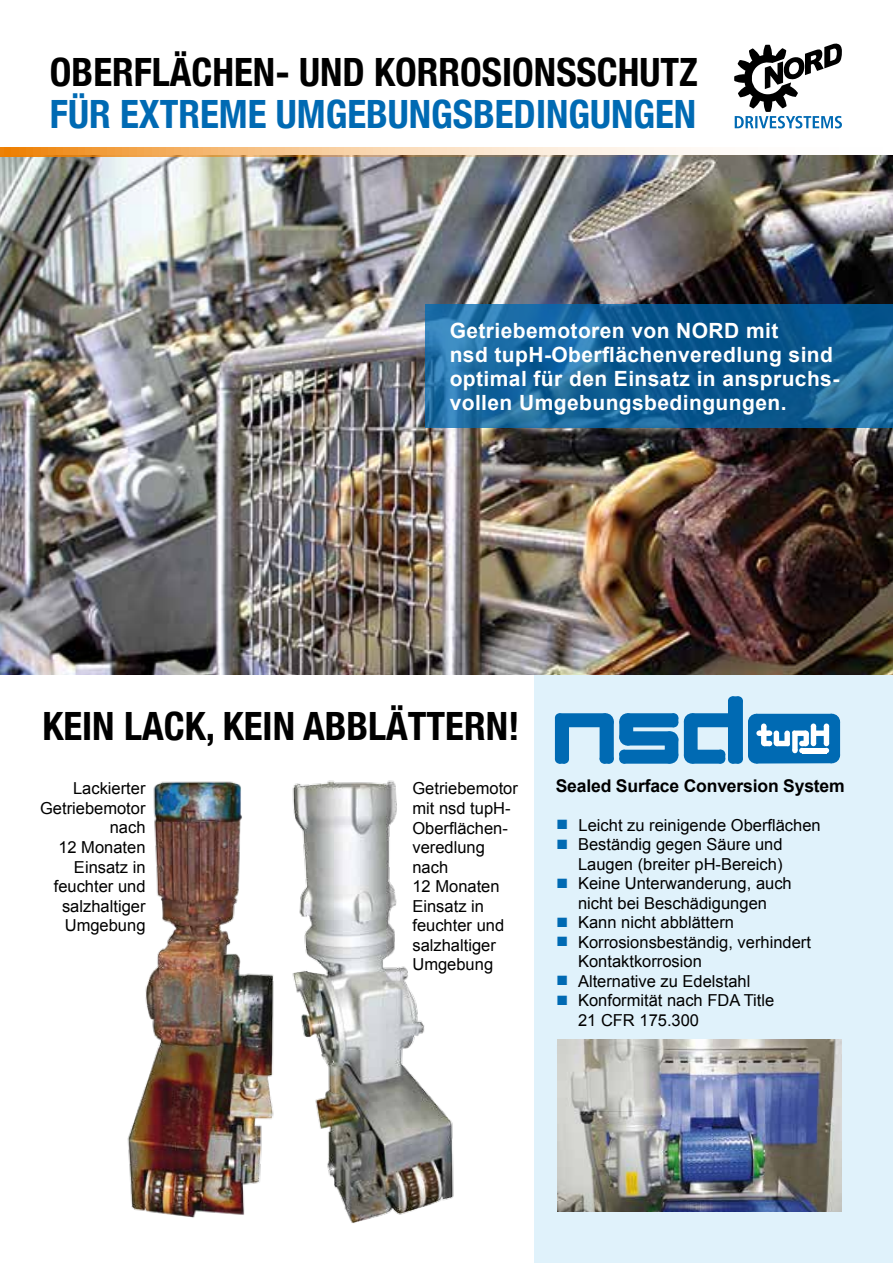
<style>
.page{position:relative;width:893px;height:1263px;background:#fff}
.page>*{position:absolute;margin:0;border:0;box-sizing:border-box;transform-origin:0 0}
.t1{font:700 condensed 39px "Helvetica Neue";color:#000}
.t2{font:700 condensed 39px "Helvetica Neue";color:#006ab3}
.t3{font:700 21px/24px "Arial";letter-spacing:.02em;color:#fff}
.t4{font:700 17.55px "Arial";letter-spacing:-.01em;color:#000}
.t5{font:16.5px/19.5px "Arial";color:#000}
.s1{color:#006ab3}
</style>
<div class="page">
<div style="left:535px;top:665px;width:358px;height:598px;background:#e0f2fb"></div>
<img style="left:0;top:156px;width:893px;height:518px">
<svg style="left:0;top:148px;width:893px;height:8px"></svg>
<svg style="left:734px;top:44px;width:108px;height:84px"></svg>
<svg style="left:425px;top:304px;width:468px;height:124px;background:#146198"></svg>
<svg style="left:555px;top:713px;width:123px;height:51px"></svg>
<svg style="left:684px;top:696px;width:156px;height:68px"></svg>
<div style="left:802px;top:748px;width:24px;height:5px;background:#fff"></div>
<img style="left:292px;top:780px;width:162px;height:443px">
<img style="left:127px;top:781px;width:147px;height:437px">
<img style="left:557px;top:1039px;width:285px;height:173px">
<h1 class="t1" style="left:50px;top:40px;width:649px">OBERFLÄCHEN- UND KORROSIONSSCHUTZ</h1>
<h1 class="t2" style="left:50px;top:82px;width:648px">FÜR EXTREME UMGEBUNGSBEDINGUNGEN</h1>
<p class="t3" style="left:450px;top:319px;width:391px">Getriebemotoren von NORD mit<br>nsd tupH-Oberflächenveredlung sind optimal für den Einsatz in anspruchs&shy;vollen Umgebungsbedingungen.</p>
<h1 class="t1" style="left:43px;top:694px;width:479px">KEIN LACK, KEIN ABBLÄTTERN!</h1>
<p class="t5" style="left:73px;top:779px;width:74px">Lackierter</p>
<p class="t4" style="left:556px;top:774px;width:291px">Sealed Surface Conversion System</p>
<p class="t5" style="left:40px;top:799px;width:107px;text-align:right">Getriebemotor nach<br>12 Monaten<br>Einsatz in feuchter und salzhaltiger<br>Umgebung</p>
<p class="t5" style="left:412px;top:779px;width:107px">Getriebemotor mit nsd tupH-<br>Oberflächen&shy;veredlung nach<br>12 Monaten<br>Einsatz in feuchter und salzhaltiger<br>Umgebung</p>
<p class="t5" style="left:557px;top:815px;width:265px"><span class="s1">■</span> Leicht zu reinigende Oberflächen</p>
<p class="t5" style="left:557px;top:835px;width:227px;text-align:right"><span class="s1">■</span> Beständig gegen Säure und<br>Laugen (breiter pH-Bereich)</p>
<p class="t5" style="left:557px;top:874px;width:236px;text-align:center"><span class="s1">■</span> Keine Unterwanderung, auch nicht bei Beschädigungen</p>
<p class="t5" style="left:557px;top:913px;width:178px"><span class="s1">■</span> Kann nicht abblättern</p>
<p class="t5" style="left:578px;top:932px;width:234px;text-indent:-21px"><span class="s1">■</span> Korrosionsbeständig, verhindert<br>Kontaktkorrosion</p>
<p class="t5" style="left:557px;top:971px;width:195px"><span class="s1">■</span> Alternative zu Edelstahl</p>
<p class="t5" style="left:578px;top:991px;width:198px;text-indent:-21px"><span class="s1">■</span> Konformität nach FDA Title<br>21 CFR 175.300</p>
</div>
